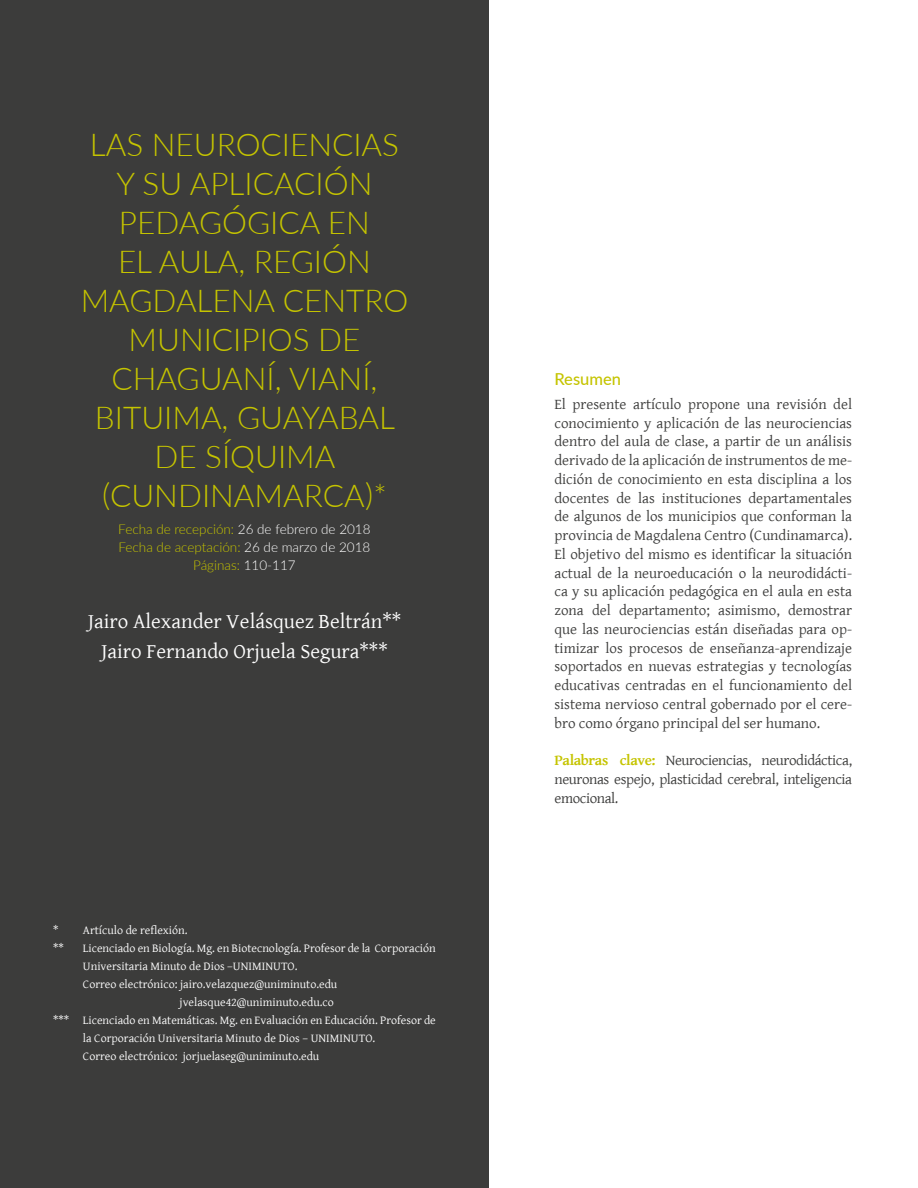
<style>
.page{position:relative;width:918px;height:1188px;background:#fff}
.page>*{position:absolute;margin:0;border:0;box-sizing:border-box;transform-origin:0 0}
.t1{font:300 31.5px/39px "Lato";color:#c5c400;text-align:center}
.t2{font:21px/30px "Gentium Basic";color:#fff;text-align:center}
.t3{font:500 16.5px "Lato";color:#c5c400}
.t4{font:15px/18.8px "Gentium Basic";letter-spacing:-.015em;color:#3c3c3b;text-align:justify}
.t5{font:300 13.5px/18.3px "Lato";color:#c5c400;text-align:center}
.t6{font:12px/18px "Gentium Basic";color:#fff}
.s1{color:#fff}
.s2{font-weight:700;color:#c5c400}
</style>
<div class="page">
<div style="left:0;top:0;width:489px;height:1188px;background:#3c3c3b"></div>
<h1 class="t1" style="left:81px;top:124px;width:329px">LAS NEUROCIENCIAS<br>Y SU APLICACIÓN<br>PEDAGÓGICA EN<br>EL AULA, REGIÓN<br>MAGDALENA CENTRO<br>MUNICIPIOS DE<br>CHAGUANÍ, VIANÍ,<br>BITUIMA, GUAYABAL<br>DE SÍQUIMA (CUNDINAMARCA)*</h1>
<p class="t5" style="left:118px;top:519px;width:254px">Fecha de recepción: <span class="s1">26 de febrero de 2018<br></span>Fecha de aceptación: <span class="s1">26 de marzo de 2018<br></span>Páginas: <span class="s1">110-117</span></p>
<h2 class="t2" style="left:88px;top:606px;width:315px">Jairo Alexander Velásquez Beltrán**<br>Jairo Fernando Orjuela Segura***</h2>
<p class="t6" style="left:53px;top:921px;width:136px">* Artículo de reflexión. **</p>
<p class="t6" style="left:83px;top:939px;width:354px">Licenciado en Biología. Mg. en Biotecnología. Profesor de la Corporación</p>
<p class="t6" style="left:83px;top:957px;width:216px">Universitaria Minuto de Dios –UNIMINUTO.</p>
<p class="t6" style="left:83px;top:975px;width:256px">Correo electrónico: jairo.velazquez@uniminuto.edu</p>
<p class="t6" style="left:180px;top:993px;width:156px">jvelasque42@uniminuto.edu.co</p>
<p class="t6" style="left:53px;top:1011px;width:384px">*** Licenciado en Matemáticas. Mg. en Evaluación en Educación. Profesor de</p>
<p class="t6" style="left:83px;top:1029px;width:294px">la Corporación Universitaria Minuto de Dios – UNIMINUTO.</p>
<p class="t6" style="left:83px;top:1047px;width:238px">Correo electrónico: jorjuelaseg@uniminuto.edu</p>
<p class="t3" style="left:554px;top:367px;width:68px">Resumen</p>
<p class="t4" style="left:554px;top:394px;width:299px">El presente artículo propone una revisión del conocimiento y aplicación de las neurociencias dentro del aula de clase, a partir de un análisis derivado de la aplicación de instrumentos de me&shy;dición de conocimiento en esta disciplina a los docentes de las instituciones departamentales de algunos de los municipios que conforman la provincia de Magdalena Centro (Cundinamarca).<br>El objetivo del mismo es identificar la situación actual de la neuroeducación o la neurodidácti&shy;ca y su aplicación pedagógica en el aula en esta zona del departamento; asimismo, demostrar que las neurociencias están diseñadas para op&shy;timizar los procesos de enseñanza-aprendizaje soportados en nuevas estrategias y tecnologías educativas centradas en el funcionamiento del sistema nervioso central gobernado por el cere&shy;bro como órgano principal del ser humano.</p>
<p class="t4" style="left:554px;top:750px;width:299px"><span class="s2">Palabras clave:</span> Neurociencias, neurodidáctica, neuronas espejo, plasticidad cerebral, inteligencia emocional.</p>
</div>
